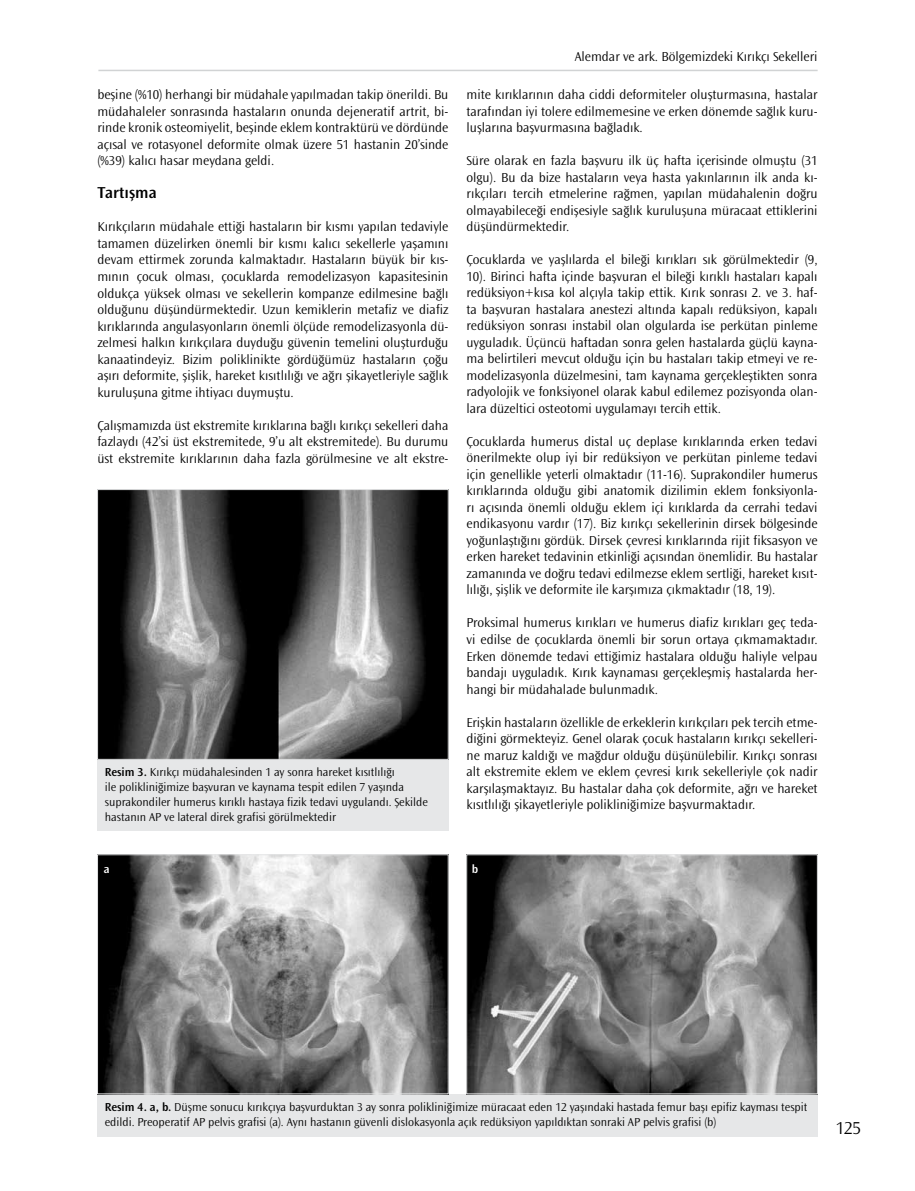
<style>
.page{position:relative;width:915px;height:1191px;background:#fff}
.page>*{position:absolute;margin:0;border:0;box-sizing:border-box;transform-origin:0 0}
.t1{font:300 18px "Ocean Sans TU";color:#000}
.t2{font:600 16.5px "Ocean Sans TU";color:#000}
.t3{font:300 13.5px/16.5px "Ocean Sans TU";color:#000;text-align:justify}
.t4{font:300 12px/15px "Ocean Sans TU";color:#000}
.t5{font:600 12px "Ocean Sans TU";color:#fff}
.s1{font-weight:600}
</style>
<div class="page">
<div style="left:97px;top:1094px;width:720px;height:43px;background:#e6e7e8"></div>
<img style="left:99px;top:856px;width:347px;height:236px">
<div style="left:97px;top:854px;width:351px;height:240px;border:1px solid #e6e7e8"></div>
<img style="left:468px;top:856px;width:347px;height:236px">
<div style="left:466px;top:854px;width:351px;height:240px;border:1px solid #e6e7e8"></div>
<div style="left:97px;top:759px;width:351px;height:71px;background:#e6e7e8"></div>
<img style="left:99px;top:491px;width:347px;height:266px">
<div style="left:97px;top:489px;width:351px;height:270px;border:1px solid #e6e7e8"></div>
<hr style="left:98px;top:70px;width:719px;height:1px;background:#d1d3d4">
<p class="t3" style="left:97px;top:87px;width:352px">beşine (%10) herhangi bir müdahale yapılmadan takip önerildi. Bu müdahaleler sonrasında hastaların onunda dejeneratif artrit, bi&shy;rinde kronik osteomiyelit, beşinde eklem kontraktürü ve dördünde açısal ve rotasyonel deformite olmak üzere 51 hastanin 20’sinde (%39) kalıcı hasar meydana geldi.</p>
<p class="t2" style="left:97px;top:183px;width:61px">Tartışma</p>
<p class="t3" style="left:97px;top:219px;width:352px">Kırıkçıların müdahale ettiği hastaların bir kısmı yapılan tedaviyle tamamen düzelirken önemli bir kısmı kalıcı sekellerle yaşamını devam ettirmek zorunda kalmaktadır. Hastaların büyük bir kıs&shy;mının çocuk olması, çocuklarda remodelizasyon kapasitesinin oldukça yüksek olması ve sekellerin kompanze edilmesine bağlı olduğunu düşündürmektedir. Uzun kemiklerin metafiz ve diafiz kırıklarında angulasyonların önemli ölçüde remodelizasyonla dü&shy;zelmesi halkın kırıkçılara duyduğu güvenin temelini oluşturduğu kanaatindeyiz. Bizim poliklinikte gördüğümüz hastaların çoğu aşırı deformite, şişlik, hareket kısıtlılığı ve ağrı şikayetleriyle sağlık kuruluşuna gitme ihtiyacı duymuştu.</p>
<p class="t3" style="left:97px;top:417px;width:352px">Çalışmamızda üst ekstremite kırıklarına bağlı kırıkçı sekelleri daha fazlaydı (42’si üst ekstremitede, 9’u alt ekstremitede). Bu durumu üst ekstremite kırıklarının daha fazla görülmesine ve alt ekstre-</p>
<p class="t4" style="left:105px;top:764px;width:324px"><span class="s1">Resim 3.</span> Kırıkçı müdahalesinden 1 ay sonra hareket kısıtlılığı<br>ile polikliniğimize başvuran ve kaynama tespit edilen 7 yaşında suprakondiler humerus kırıklı hastaya fizik tedavi uygulandı. Şekilde hastanın AP ve lateral direk grafisi görülmektedir</p>
<p class="t3" style="left:574px;top:48px;width:244px">Alemdar ve ark. Bölgemizdeki Kırıkçı Sekelleri</p>
<p class="t3" style="left:466px;top:87px;width:352px">mite kırıklarının daha ciddi deformiteler oluşturmasına, hastalar tarafından iyi tolere edilmemesine ve erken dönemde sağlık kuru&shy;luşlarına başvurmasına bağladık.</p>
<p class="t3" style="left:466px;top:153px;width:352px">Süre olarak en fazla başvuru ilk üç hafta içerisinde olmuştu (31 olgu). Bu da bize hastaların veya hasta yakınlarının ilk anda kı&shy;rıkçıları tercih etmelerine rağmen, yapılan müdahalenin doğru olmayabileceği endişesiyle sağlık kuruluşuna müracaat ettiklerini düşündürmektedir.</p>
<p class="t3" style="left:466px;top:252px;width:352px">Çocuklarda ve yaşlılarda el bileği kırıkları sık görülmektedir (9, 10). Birinci hafta içinde başvuran el bileği kırıklı hastaları kapalı redüksiyon+kısa kol alçıyla takip ettik. Kırık sonrası 2. ve 3. haf&shy;ta başvuran hastalara anestezi altında kapalı redüksiyon, kapalı redüksiyon sonrası instabil olan olgularda ise perkütan pinleme uyguladık. Üçüncü haftadan sonra gelen hastalarda güçlü kayna&shy;ma belirtileri mevcut olduğu için bu hastaları takip etmeyi ve re&shy;modelizasyonla düzelmesini, tam kaynama gerçekleştikten sonra radyolojik ve fonksiyonel olarak kabul edilemez pozisyonda olan&shy;lara düzeltici osteotomi uygulamayı tercih ettik.</p>
<p class="t3" style="left:466px;top:433px;width:352px">Çocuklarda humerus distal uç deplase kırıklarında erken tedavi önerilmekte olup iyi bir redüksiyon ve perkütan pinleme tedavi için genellikle yeterli olmaktadır (11-16). Suprakondiler humerus kırıklarında olduğu gibi anatomik dizilimin eklem fonksiyonla&shy;rı açısında önemli olduğu eklem içi kırıklarda da cerrahi tedavi endikasyonu vardır (17). Biz kırıkçı sekellerinin dirsek bölgesinde yoğunlaştığını gördük. Dirsek çevresi kırıklarında rijit fiksasyon ve erken hareket tedavinin etkinliği açısından önemlidir. Bu hastalar zamanında ve doğru tedavi edilmezse eklem sertliği, hareket kısıt&shy;lılığı, şişlik ve deformite ile karşımıza çıkmaktadır (18, 19).</p>
<p class="t3" style="left:466px;top:614px;width:352px">Proksimal humerus kırıkları ve humerus diafiz kırıkları geç teda&shy;vi edilse de çocuklarda önemli bir sorun ortaya çıkmamaktadır.<br>Erken dönemde tedavi ettiğimiz hastalara olduğu haliyle velpau bandajı uyguladık. Kırık kaynaması gerçekleşmiş hastalarda her&shy;hangi bir müdahalade bulunmadık.</p>
<p class="t3" style="left:466px;top:713px;width:352px">Erişkin hastaların özellikle de erkeklerin kırıkçıları pek tercih etme&shy;diğini görmekteyiz. Genel olarak çocuk hastaların kırıkçı sekelleri&shy;ne maruz kaldığı ve mağdur olduğu düşünülebilir. Kırıkçı sonrası alt ekstremite eklem ve eklem çevresi kırık sekelleriyle çok nadir karşılaşmaktayız. Bu hastalar daha çok deformite, ağrı ve hareket kısıtlılığı şikayetleriyle polikliniğimize başvurmaktadır.</p>
<p class="t5" style="left:104px;top:861px;width:7px">a</p>
<p class="t5" style="left:471px;top:861px;width:8px">b</p>
<p class="t4" style="left:105px;top:1099px;width:703px"><span class="s1">Resim 4. a, b.</span> Düşme sonucu kırıkçıya başvurduktan 3 ay sonra polikliniğimize müracaat eden 12 yaşındaki hastada femur başı epifiz kayması tespit edildi. Preoperatif AP pelvis grafisi (a). Aynı hastanın güvenli dislokasyonla açık redüksiyon yapıldıktan sonraki AP pelvis grafisi (b)</p>
<h1 class="t1" style="left:835px;top:1117px;width:26px">125</h1>
</div>
